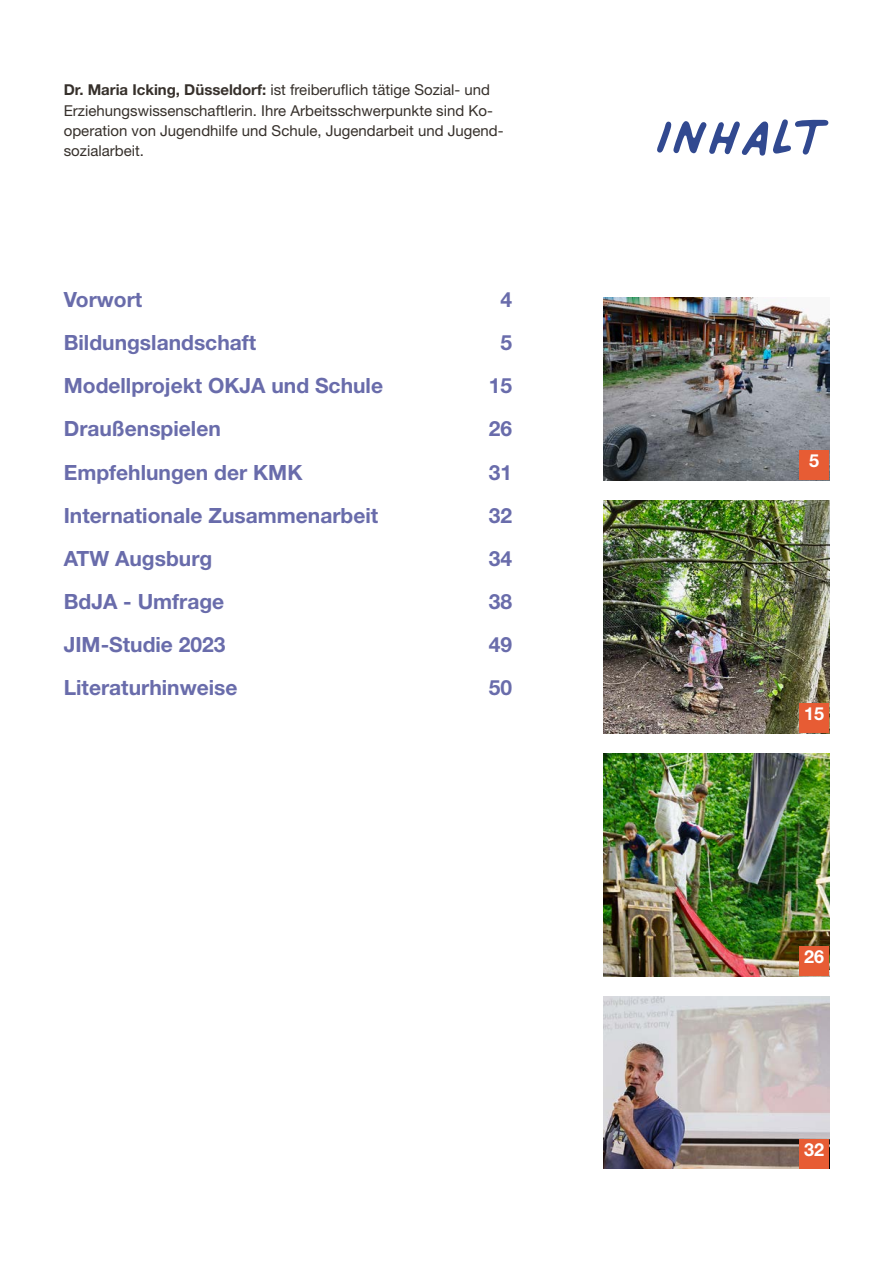
<style>
.page{position:relative;width:893px;height:1263px;background:#fff}
.page>*{position:absolute;margin:0;border:0;box-sizing:border-box;transform-origin:0 0}
.t1{font:105px "Palmer Lake Print";letter-spacing:.005em;color:#314990}
.t2{font:700 21px "Helvetica Neue LT Pro";color:#696cab}
.t3{font:700 18px "Helvetica Neue LT Pro";color:#fff}
.t4{font:15px/20.2px "Helvetica Neue LT Pro";color:#36302b}
.s1{font-weight:700}
</style>
<div class="page">
<img style="left:604px;top:298px;width:225px;height:182px">
<img style="left:604px;top:500px;width:225px;height:233px">
<img style="left:604px;top:753px;width:225px;height:223px">
<img style="left:604px;top:996px;width:225px;height:173px">
<div style="left:799px;top:450px;width:30px;height:30px;background:#e75c34"></div>
<div style="left:799px;top:703px;width:30px;height:30px;background:#e75c34"></div>
<div style="left:799px;top:946px;width:30px;height:30px;background:#e75c34"></div>
<div style="left:799px;top:1139px;width:30px;height:30px;background:#e75c34"></div>
<p class="t4" style="left:64px;top:79px;width:441px"><span class="s1">Dr. Maria Icking, Düsseldorf:</span> ist freiberuflich tätige Sozial- und Erziehungswissenschaftlerin. Ihre Arbeitsschwerpunkte sind Ko&shy;operation von Jugendhilfe und Schule, Jugendarbeit und Jugend&shy;sozialarbeit.</p>
<h2 class="t2" style="left:64px;top:286px;width:80px">Vorwort</h2>
<h2 class="t2" style="left:501px;top:286px;width:13px">4</h2>
<h2 class="t2" style="left:64px;top:329px;width:194px">Bildungslandschaft</h2>
<h2 class="t2" style="left:501px;top:329px;width:13px">5</h2>
<h2 class="t2" style="left:64px;top:373px;width:321px">Modellprojekt OKJA und Schule</h2>
<h2 class="t2" style="left:489px;top:373px;width:25px">15</h2>
<h2 class="t2" style="left:64px;top:416px;width:159px">Draußenspielen</h2>
<h2 class="t2" style="left:489px;top:416px;width:25px">26</h2>
<h2 class="t2" style="left:64px;top:459px;width:240px">Empfehlungen der KMK</h2>
<h2 class="t2" style="left:489px;top:459px;width:25px">31</h2>
<h2 class="t2" style="left:64px;top:502px;width:316px">Internationale Zusammenarbeit</h2>
<h2 class="t2" style="left:489px;top:502px;width:25px">32</h2>
<h2 class="t2" style="left:64px;top:545px;width:150px">ATW Augsburg</h2>
<h2 class="t2" style="left:489px;top:545px;width:25px">34</h2>
<h2 class="t2" style="left:64px;top:588px;width:162px">BdJA - Umfrage</h2>
<h2 class="t2" style="left:489px;top:588px;width:25px">38</h2>
<h2 class="t2" style="left:64px;top:631px;width:163px">JIM-Studie 2023</h2>
<h2 class="t2" style="left:489px;top:631px;width:25px">49</h2>
<h2 class="t2" style="left:64px;top:674px;width:175px">Literaturhinweise</h2>
<h2 class="t2" style="left:489px;top:674px;width:25px">50</h2>
<h1 class="t1" style="left:656px;top:83px;width:174px">Inhalt</h1>
<p class="t3" style="left:809px;top:449px;width:12px">5</p>
<p class="t3" style="left:804px;top:702px;width:22px">15</p>
<p class="t3" style="left:804px;top:945px;width:22px">26</p>
<p class="t3" style="left:804px;top:1138px;width:22px">32</p>
</div>
